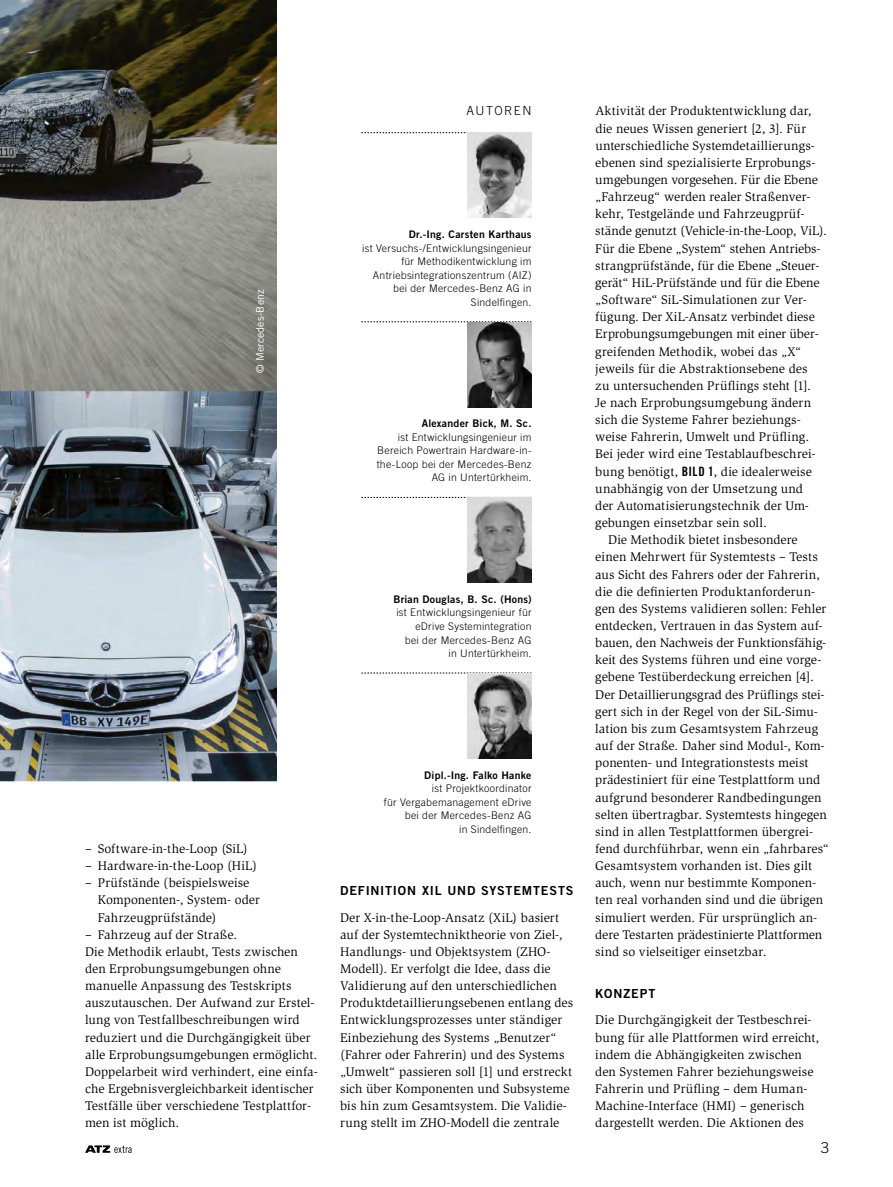
<style>
.page{position:relative;width:893px;height:1187px;background:#fff}
.page>*{position:absolute;margin:0;border:0;box-sizing:border-box;transform-origin:0 0}
.t1{font:300 15px "Trade Gothic LT Std";color:#000}
.t2{font:12.9px/17.1px "Slimbach Std";letter-spacing:.005em;color:#000}
.t3{font:12.45px "Trade Gothic LT Std Bd 2";letter-spacing:.07em;color:#000}
.t4{font:300 12.45px "Trade Gothic LT Std";letter-spacing:.105em;color:#000}
.t5{font:300 10.5px/13.5px "Trade Gothic LT Std";letter-spacing:.025em;color:#000;text-align:right}
.t6{font:10.5px "Trade Gothic LT Std Bd 2";letter-spacing:.025em;color:#000}
.t7{font:10.5px "Trade Gothic LT Std";letter-spacing:.01em;color:#fff}
.s1{font-family:"Trade Gothic LT Std Bd Cn 20"}
</style>
<div class="page">
<img style="left:0;top:0;width:276px;height:782px">
<svg style="left:361px;top:132px;width:170px;height:1px"></svg>
<svg style="left:361px;top:321px;width:170px;height:1px"></svg>
<svg style="left:361px;top:497px;width:107px;height:1px"></svg>
<svg style="left:361px;top:672px;width:170px;height:1px"></svg>
<img style="left:468px;top:133px;width:63px;height:85px">
<img style="left:468px;top:322px;width:63px;height:85px">
<img style="left:468px;top:497px;width:63px;height:85px">
<img style="left:468px;top:673px;width:63px;height:85px">
<svg style="left:85px;top:1145px;width:47px;height:7px"></svg>
<p class="t7" style="left:254px;top:372px;width:85px;rotate:-90deg">© Mercedes-Benz</p>
<p class="t2" style="left:85px;top:840px;width:164px">– Software-in-the-Loop (SiL)</p>
<p class="t2" style="left:85px;top:857px;width:174px">– Hardware-in-the-Loop (HiL)</p>
<p class="t2" style="left:98px;top:874px;width:164px;text-indent:-13px">– Prüfstände (beispielsweise<br>Komponenten-, System- oder<br>Fahrzeugprüfstände)</p>
<p class="t2" style="left:85px;top:925px;width:234px">– Fahrzeug auf der Straße.<br>Die Methodik erlaubt, Tests zwischen den Erprobungsumgebungen ohne manuelle Anpassung des Testskripts auszutauschen. Der Aufwand zur Erstel&shy;lung von Testfallbeschreibungen wird reduziert und die Durchgängigkeit über alle Erprobungsumgebungen ermöglicht.<br>Doppelarbeit wird verhindert, eine einfa&shy;che Ergebnisvergleichbarkeit identischer Testfälle über verschiedene Testplattfor&shy;men ist möglich.</p>
<p class="t4" style="left:467px;top:104px;width:64px">AUTOREN</p>
<p class="t6" style="left:409px;top:228px;width:124px">Dr.-Ing. Carsten Karthaus</p>
<p class="t5" style="left:362px;top:241px;width:171px">ist Versuchs-/Entwicklungsingenieur für Methodikentwicklung im<br>Antriebsintegrationszentrum (AIZ) bei der Mercedes-Benz AG in<br>Sindelfingen.</p>
<p class="t6" style="left:422px;top:417px;width:111px">Alexander Bick, M. Sc.</p>
<p class="t5" style="left:377px;top:430px;width:156px">ist Entwicklungsingenieur im<br>Bereich Powertrain Hardware-in&shy;the-Loop bei der Mercedes-Benz<br>AG in Untertürkheim.</p>
<p class="t6" style="left:393px;top:592px;width:140px">Brian Douglas, B. Sc. (Hons)</p>
<p class="t5" style="left:396px;top:606px;width:137px">ist Entwicklungsingenieur für eDrive Systemintegration<br>bei der Mercedes-Benz AG in Untertürkheim.</p>
<p class="t6" style="left:424px;top:768px;width:109px">Dipl.-Ing. Falko Hanke</p>
<p class="t5" style="left:384px;top:781px;width:149px">ist Projektkoordinator<br>für Vergabemanagement eDrive bei der Mercedes-Benz AG<br>in Sindelfingen.</p>
<p class="t3" style="left:340px;top:882px;width:235px">DEFINITION XIL UND SYSTEMTESTS</p>
<p class="t2" style="left:340px;top:908px;width:235px">Der X-in-the-Loop-Ansatz (XiL) basiert auf der Systemtechniktheorie von Ziel-, Handlungs- und Objektsystem (ZHO-Modell). Er verfolgt die Idee, dass die Validierung auf den unterschiedlichen Produktdetaillierungsebenen entlang des Entwicklungsprozesses unter ständiger Einbeziehung des Systems „Benutzer“ (Fahrer oder Fahrerin) und des Systems „Umwelt“ passieren soll [1] und erstreckt sich über Komponenten und Subsysteme bis hin zum Gesamtsystem. Die Validie&shy;rung stellt im ZHO-Modell die zentrale</p>
<p class="t2" style="left:595px;top:103px;width:218px">Aktivität der Produktentwicklung dar,</p>
<p class="t2" style="left:595px;top:120px;width:212px">die neues Wissen generiert [2, 3]. Für</p>
<p class="t2" style="left:595px;top:137px;width:221px">unterschiedliche Systemdetaillierungs-</p>
<p class="t2" style="left:595px;top:154px;width:222px">ebenen sind spezialisierte Erprobungs-</p>
<p class="t2" style="left:595px;top:171px;width:224px">umgebungen vorgesehen. Für die Ebene</p>
<p class="t2" style="left:595px;top:188px;width:217px">„Fahrzeug“ werden realer Straßenver-</p>
<p class="t2" style="left:595px;top:205px;width:211px">kehr, Testgelände und Fahrzeugprüf-</p>
<p class="t2" style="left:595px;top:223px;width:233px">stände genutzt (Vehicle-in-the-Loop, ViL).</p>
<p class="t2" style="left:595px;top:240px;width:227px">Für die Ebene „System“ stehen Antriebs-</p>
<p class="t2" style="left:595px;top:257px;width:226px">strangprüfstände, für die Ebene „Steuer-</p>
<p class="t2" style="left:595px;top:274px;width:226px">gerät“ HiL-Prüfstände und für die Ebene</p>
<p class="t2" style="left:595px;top:291px;width:212px">„Software“ SiL-Simulationen zur Ver-</p>
<p class="t2" style="left:595px;top:308px;width:221px">fügung. Der XiL-Ansatz verbindet diese</p>
<p class="t2" style="left:595px;top:325px;width:225px">Erprobungsumgebungen mit einer über-</p>
<p class="t2" style="left:595px;top:343px;width:208px">greifenden Methodik, wobei das „X“</p>
<p class="t2" style="left:595px;top:360px;width:214px">jeweils für die Abstraktionsebene des</p>
<p class="t2" style="left:595px;top:377px;width:217px">zu untersuchenden Prüflings steht [1].</p>
<p class="t2" style="left:595px;top:394px;width:217px">Je nach Erprobungsumgebung ändern</p>
<p class="t2" style="left:595px;top:411px;width:207px">sich die Systeme Fahrer beziehungs-</p>
<p class="t2" style="left:595px;top:428px;width:215px">weise Fahrerin, Umwelt und Prüfling.</p>
<p class="t2" style="left:595px;top:445px;width:222px">Bei jeder wird eine Testablaufbeschrei-</p>
<p class="t2" style="left:595px;top:463px;width:218px">bung benötigt, <span class="s1">BILD 1</span>, die idealerweise</p>
<p class="t2" style="left:595px;top:480px;width:209px">unabhängig von der Umsetzung und</p>
<p class="t2" style="left:595px;top:497px;width:213px">der Automatisierungstechnik der Um--</p>
<p class="t2" style="left:595px;top:514px;width:173px">gebungen einsetzbar sein soll.</p>
<p class="t2" style="left:608px;top:531px;width:191px">Die Methodik bietet insbesondere</p>
<p class="t2" style="left:595px;top:548px;width:224px">einen Mehrwert für Systemtests – Tests</p>
<p class="t2" style="left:595px;top:565px;width:226px">aus Sicht des Fahrers oder der Fahrerin,</p>
<p class="t2" style="left:595px;top:583px;width:221px">die die definierten Produktanforderun-</p>
<p class="t2" style="left:595px;top:600px;width:233px">gen des Systems validieren sollen: Fehler</p>
<p class="t2" style="left:595px;top:617px;width:229px">entdecken, Vertrauen in das System auf-</p>
<p class="t2" style="left:595px;top:634px;width:233px">bauen, den Nachweis der Funktionsfähig-</p>
<p class="t2" style="left:595px;top:651px;width:228px">keit des Systems führen und eine vorge-</p>
<p class="t2" style="left:595px;top:668px;width:220px">gebene Testüberdeckung erreichen [4].</p>
<p class="t2" style="left:595px;top:685px;width:231px">Der Detaillierungsgrad des Prüflings stei-</p>
<p class="t2" style="left:595px;top:703px;width:223px">gert sich in der Regel von der SiL-Simu-</p>
<p class="t2" style="left:595px;top:720px;width:224px">lation bis zum Gesamtsystem Fahrzeug</p>
<p class="t2" style="left:595px;top:737px;width:231px">auf der Straße. Daher sind Modul-, Kom-</p>
<p class="t2" style="left:595px;top:754px;width:215px">ponenten- und Integrationstests meist</p>
<p class="t2" style="left:595px;top:771px;width:227px">prädestiniert für eine Testplattform und</p>
<p class="t2" style="left:595px;top:788px;width:228px">aufgrund besonderer Randbedingungen</p>
<p class="t2" style="left:595px;top:805px;width:233px">selten übertragbar. Systemtests hingegen</p>
<p class="t2" style="left:595px;top:823px;width:219px">sind in allen Testplattformen übergrei-</p>
<p class="t2" style="left:595px;top:840px;width:235px">fend durchführbar, wenn ein „fahrbares“</p>
<p class="t2" style="left:595px;top:857px;width:218px">Gesamtsystem vorhanden ist. Dies gilt</p>
<p class="t2" style="left:595px;top:874px;width:222px">auch, wenn nur bestimmte Komponen-</p>
<p class="t2" style="left:595px;top:891px;width:229px">ten real vorhanden sind und die übrigen</p>
<p class="t2" style="left:595px;top:908px;width:221px">simuliert werden. Für ursprünglich an--</p>
<p class="t2" style="left:595px;top:925px;width:229px">dere Testarten prädestinierte Plattformen</p>
<p class="t2" style="left:595px;top:943px;width:173px">sind so vielseitiger einsetzbar.</p>
<p class="t3" style="left:595px;top:985px;width:62px">KONZEPT</p>
<p class="t2" style="left:595px;top:1011px;width:225px">Die Durchgängigkeit der Testbeschrei&shy;bung für alle Plattformen wird erreicht, indem die Abhängigkeiten zwischen den Systemen Fahrer beziehungsweise Fahrerin und Prüfling – dem Human-Machine-Interface (HMI) – generisch dargestellt werden. Die Aktionen des</p>
<p class="t1" style="left:821px;top:1138px;width:10px">3</p>
</div>
